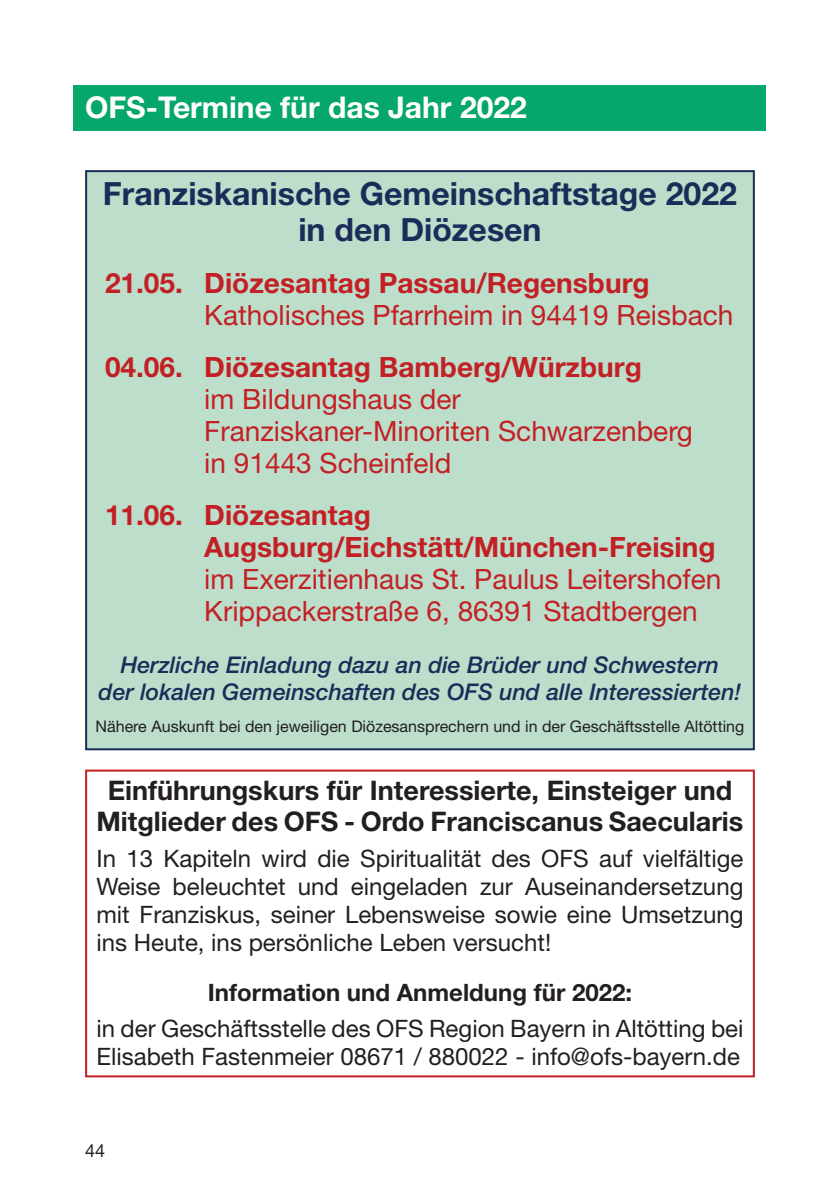
<style>
.page{position:relative;width:840px;height:1191px;background:#fff}
.page>*{position:absolute;margin:0;border:0;box-sizing:border-box;transform-origin:0 0}
.t1{font:700 32px/36px "Helvetica Neue";color:#1c2c59;text-align:center}
.t2{font:700 30px "Helvetica Neue";color:#fff}
.t3{font:28px/32px "Helvetica Neue";color:#c32025}
.t4{font:700 28px/32px "Helvetica Neue";color:#c32025}
.t5{font:700 27px/31px "Helvetica Neue";color:#231f20;text-align:center}
.t6{font:24px/28px "Helvetica Neue";color:#231f20;text-align:justify}
.t7{font:700 24px "Helvetica Neue";color:#231f20}
.t8{font:italic 500 23px/27px "Helvetica Neue";color:#1c2c59;text-align:center}
.t9{font:18px "Helvetica Neue";color:#231f20}
.t10{font:16px "Helvetica Neue";color:#231f20}
</style>
<div class="page">
<div style="left:74px;top:85px;width:691px;height:45px;background:#06a76a"></div>
<div style="left:85px;top:170px;width:669px;height:580px;background:#bcdecb;border:2px solid #1c2c59"></div>
<div style="left:85px;top:769px;width:669px;height:308px;background:#fff;border:2px solid #c32025"></div>
<p class="t2" style="left:85px;top:89px;width:443px">OFS-Termine für das Jahr 2022</p>
<h1 class="t1" style="left:103px;top:175px;width:635px">Franziskanische Gemeinschaftstage 2022 in den Diözesen</h1>
<p class="t4" style="left:105px;top:266px;width:546px">21.05. Diözesantag Passau/Regensburg</p>
<p class="t3" style="left:204px;top:299px;width:530px">Katholisches Pfarrheim in 94419 Reisbach</p>
<p class="t4" style="left:105px;top:350px;width:538px">04.06. Diözesantag Bamberg/Würzburg</p>
<p class="t3" style="left:204px;top:383px;width:490px">im Bildungshaus der<br>Franziskaner-Minoriten Schwarzenberg in 91443 Scheinfeld</p>
<p class="t4" style="left:204px;top:498px;width:512px;text-indent:-99px">11.06. Diözesantag<br>Augsburg/Eichstätt/München-Freising</p>
<p class="t3" style="left:204px;top:563px;width:518px">im Exerzitienhaus St. Paulus Leitershofen<br>Krippackerstraße 6, 86391 Stadtbergen</p>
<p class="t8" style="left:98px;top:651px;width:644px">Herzliche Einladung dazu an die Brüder und Schwestern<br>der lokalen Gemeinschaften des OFS und alle Interessierten!</p>
<p class="t10" style="left:95px;top:717px;width:650px">Nähere Auskunft bei den jeweiligen Diözesansprechern und in der Geschäftsstelle Altötting</p>
<p class="t5" style="left:96px;top:774px;width:648px">Einführungskurs für Interessierte, Einsteiger und<br>Mitglieder des OFS - Ordo Franciscanus Saecularis</p>
<p class="t6" style="left:96px;top:843px;width:648px">In 13 Kapiteln wird die Spiritualität des OFS auf vielfältige Weise beleuchtet und eingeladen zur Auseinandersetzung mit Franziskus, seiner Lebensweise sowie eine Umsetzung ins Heute, ins persönliche Leben versucht!</p>
<p class="t7" style="left:208px;top:977px;width:425px">Information und Anmeldung für 2022:</p>
<p class="t6" style="left:96px;top:1013px;width:648px">in der Geschäftsstelle des OFS Region Bayern in Altötting bei<br>Elisabeth Fastenmeier 08671 / 880022 - info@ofs-bayern.de</p>
<p class="t9" style="left:85px;top:1139px;width:22px">44</p>
</div>
